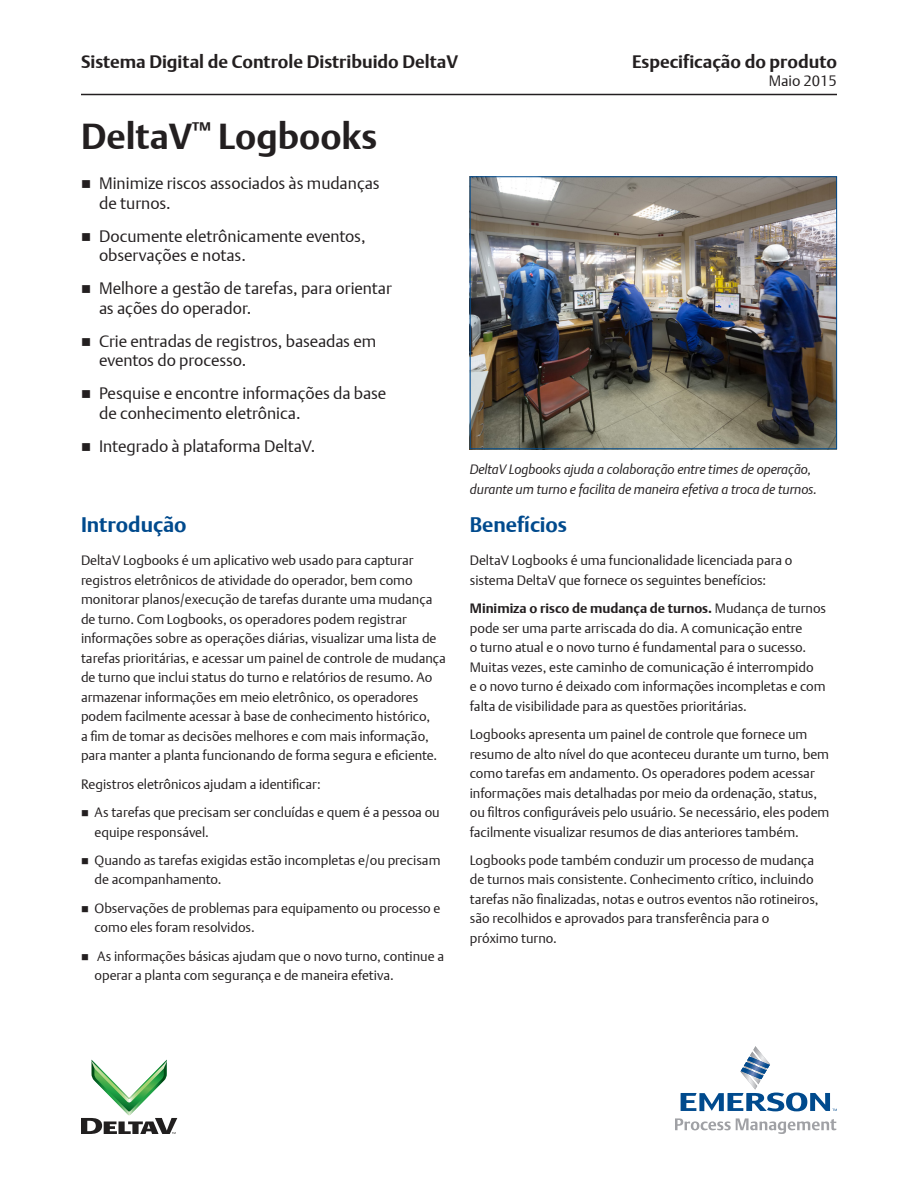
<style>
.page{position:relative;width:918px;height:1188px;background:#fff}
.page>*{position:absolute;margin:0;border:0;box-sizing:border-box;transform-origin:0 0}
.Document_Title{font:700 36px "DTL Argo T";color:#231f20}
.Subhead_1{font:700 21px "DTL Argo T";color:#004a8d}
.t1{font:700 18px "DTL Argo T";color:#231f20}
.t2{font:16.5px/19.5px "DTL Argo T Light";color:#231f20}
.t3{font:15px "DTL Argo T Light";color:#231f20}
.Body_Text{font:13.5px/19.5px "DTL Argo T Light";color:#231f20}
.Image_Caption{font:italic 13.5px/19.5px "DTL Argo T Light";letter-spacing:-.005em;color:#231f20}
.s1{font-family:"DTL Argo T";font-weight:700}
</style>
<div class="page">
<hr style="left:81px;top:94px;width:756px;height:1px;background:#231f20">
<svg style="left:681px;top:1046px;width:156px;height:65px"></svg>
<svg style="left:675px;top:1118px;width:161px;height:16px"></svg>
<svg style="left:81px;top:1060px;width:96px;height:74px"></svg>
<img style="left:472px;top:178px;width:363px;height:269px">
<div style="left:470px;top:176px;width:367px;height:273px;border:1px solid #004a8d"></div>
<h3 class="t1" style="left:81px;top:51px;width:379px">Sistema Digital de Controle Distribuido DeltaV</h3>
<h3 class="t1" style="left:632px;top:51px;width:206px">Especificação do produto</h3>
<p class="t3" style="left:769px;top:72px;width:70px">Maio 2015</p>
<p class="Document_Title" style="left:81px;top:115px;width:298px">DeltaV<sup>™</sup> Logbooks</p>
<p class="t2" style="left:99px;top:173px;width:282px">Minimize riscos associados às mudanças de turnos.</p>
<p class="t2" style="left:99px;top:226px;width:268px">Documente eletrônicamente eventos, observações e notas.</p>
<p class="t2" style="left:99px;top:278px;width:294px">Melhore a gestão de tarefas, para orientar as ações do operador.</p>
<p class="t2" style="left:99px;top:331px;width:279px">Crie entradas de registros, baseadas em eventos do processo.</p>
<p class="t2" style="left:99px;top:383px;width:289px">Pesquise e encontre informações da base de conhecimento eletrônica.</p>
<p class="t2" style="left:99px;top:436px;width:218px">Integrado à plataforma DeltaV.</p>
<p class="Subhead_1" style="left:81px;top:512px;width:107px">Introdução</p>
<p class="Body_Text" style="left:81px;top:550px;width:367px">DeltaV Logbooks é um aplicativo web usado para capturar registros eletrônicos de atividade do operador, bem como monitorar planos/execução de tarefas durante uma mudança de turno. Com Logbooks, os operadores podem registrar informações sobre as operações diárias, visualizar uma lista de tarefas prioritárias, e acessar um painel de controle de mudança de turno que inclui status do turno e relatórios de resumo. Ao armazenar informações em meio eletrônico, os operadores podem facilmente acessar à base de conhecimento histórico,<br>a fim de tomar as decisões melhores e com mais informação, para manter a planta funcionando de forma segura e eficiente.</p>
<p class="Body_Text" style="left:81px;top:774px;width:241px">Registros eletrônicos ajudam a identificar:</p>
<p class="Body_Text" style="left:94px;top:802px;width:347px">As tarefas que precisam ser concluídas e quem é a pessoa ou equipe responsável.</p>
<p class="Body_Text" style="left:94px;top:850px;width:348px">Quando as tarefas exigidas estão incompletas e/ou precisam de acompanhamento.</p>
<p class="Body_Text" style="left:94px;top:898px;width:348px">Observações de problemas para equipamento ou processo e como eles foram resolvidos.</p>
<p class="Body_Text" style="left:94px;top:946px;width:351px">As informações básicas ajudam que o novo turno, continue a operar a planta com segurança e de maneira efetiva.</p>
<p class="Image_Caption" style="left:470px;top:459px;width:349px">DeltaV Logbooks ajuda a colaboração entre times de operação, durante um turno e facilita de maneira efetiva a troca de turnos.</p>
<p class="Subhead_1" style="left:470px;top:512px;width:99px">Benefícios</p>
<p class="Body_Text" style="left:470px;top:550px;width:324px">DeltaV Logbooks é uma funcionalidade licenciada para o sistema DeltaV que fornece os seguintes benefícios:</p>
<p class="Body_Text" style="left:470px;top:598px;width:358px"><span class="s1">Minimiza o risco de mudança de turnos.</span> Mudança de turnos pode ser uma parte arriscada do dia. A comunicação entre<br>o turno atual e o novo turno é fundamental para o sucesso.<br>Muitas vezes, este caminho de comunicação é interrompido<br>e o novo turno é deixado com informações incompletas e com falta de visibilidade para as questões prioritárias.</p>
<p class="Body_Text" style="left:470px;top:724px;width:361px">Logbooks apresenta um painel de controle que fornece um resumo de alto nível do que aconteceu durante um turno, bem como tarefas em andamento. Os operadores podem acessar informações mais detalhadas por meio da ordenação, status, ou filtros configuráveis pelo usuário. Se necessário, eles podem facilmente visualizar resumos de dias anteriores também.</p>
<p class="Body_Text" style="left:470px;top:850px;width:350px">Logbooks pode também conduzir um processo de mudança de turnos mais consistente. Conhecimento crítico, incluindo tarefas não finalizadas, notas e outros eventos não rotineiros, são recolhidos e aprovados para transferência para o próximo turno.</p>
</div>
